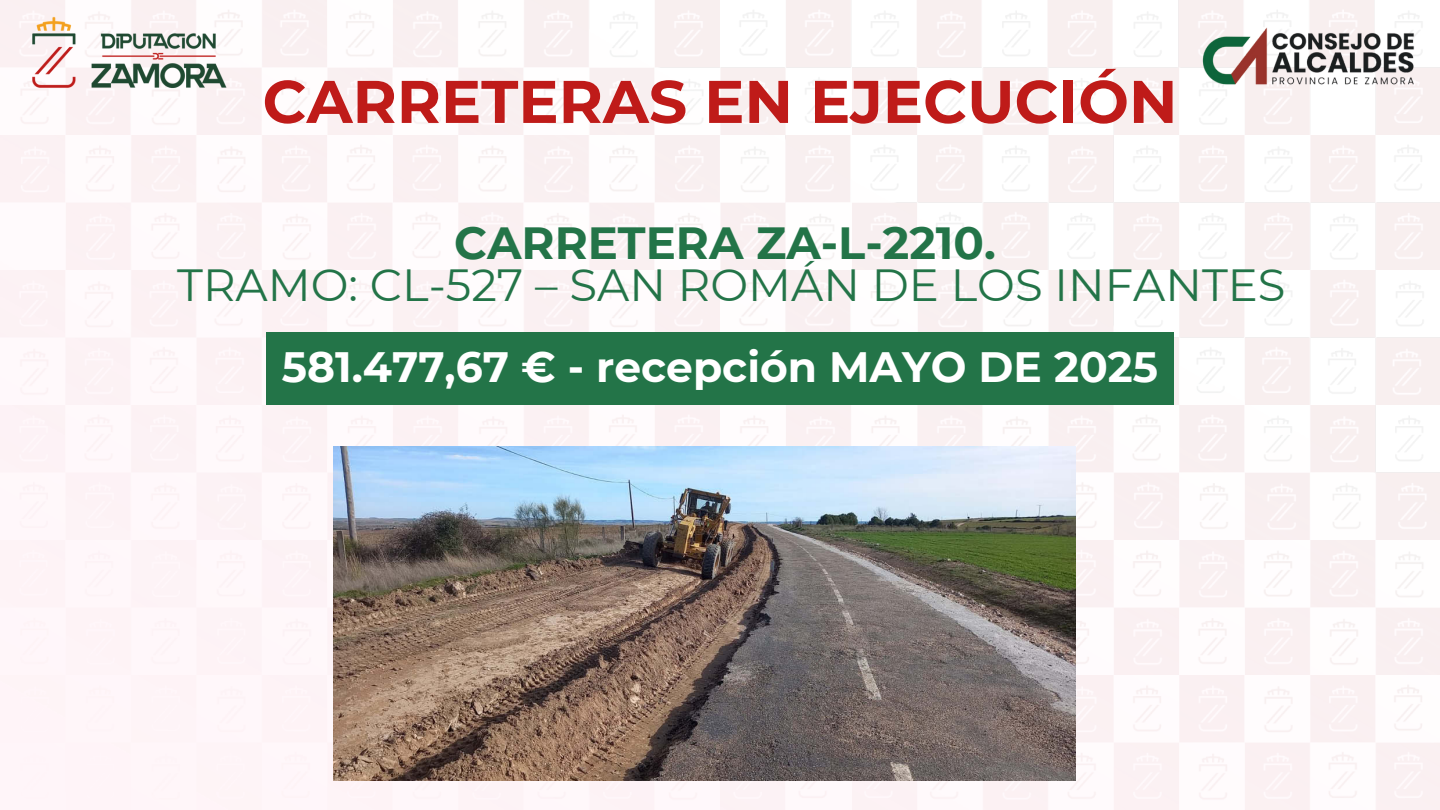
<style>
.page{position:relative;width:1440px;height:810px;background:#fff}
.page>*{position:absolute;margin:0;border:0;box-sizing:border-box;transform-origin:0 0}
.t1{font:700 60.1px "Montserrat";color:#bf1b19}
.t2{font:45px "Montserrat";color:#237448}
.t3{font:700 45px "Montserrat";color:#237448}
.t4{font:700 42.4px "Montserrat";color:#fff}
</style>
<div class="page">
<img style="left:0;top:0;width:1440px;height:810px">
<img style="left:9px;top:12px;width:236px;height:90px">
<img style="left:1174px;top:21px;width:266px;height:72px">
<img style="left:334px;top:447px;width:742px;height:333px">
<div style="left:267px;top:332px;width:907px;height:73px;background:#237448"></div>
<p class="t1" style="left:263px;top:65px;width:916px">CARRETERAS EN EJECUCIÓN</p>
<p class="t3" style="left:454px;top:216px;width:543px">CARRETERA ZA-L-2210.</p>
<p class="t2" style="left:177px;top:257px;width:1110px">TRAMO: CL-527 – SAN ROMÁN DE LOS INFANTES</p>
<h1 class="t4" style="left:282px;top:341px;width:878px">581.477,67 € - recepción MAYO DE 2025</h1>
</div>
